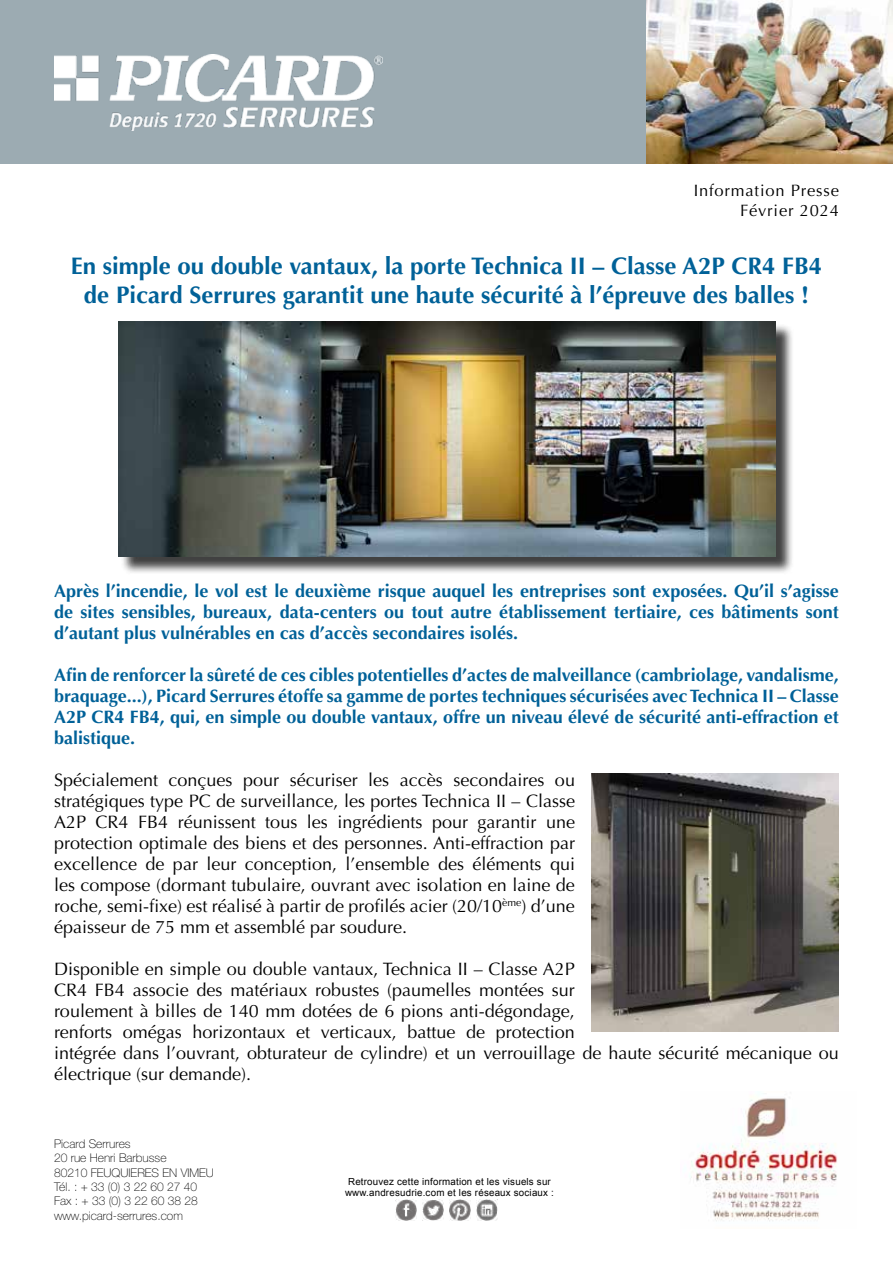
<style>
.page{position:relative;width:893px;height:1263px;background:#fff}
.page>*{position:absolute;margin:0;border:0;box-sizing:border-box;transform-origin:0 0}
.t1{font:700 24px/28.8px "Optima";color:#006198;text-align:center}
.t2{font:18px/21px "Optima";color:#000;text-align:justify}
.t3{font:700 18px/21px "Optima";color:#006198;text-align:justify}
.t4{font:16.5px/19.8px "Optima";letter-spacing:.05em;color:#000;text-align:right}
.t5{font:100 12px/14.4px "Helvetica Neue LT Pro";color:#000}
.t6{font:9.75px/10.5px "Arial";letter-spacing:.02em;color:#000;text-align:center}
</style>
<div class="page">
<div style="left:0;top:0;width:893px;height:164px;background:#9cabb2"></div>
<img style="left:646px;top:0;width:247px;height:164px">
<img style="left:395px;top:1200px;width:22px;height:21px">
<img style="left:423px;top:1200px;width:20px;height:21px">
<img style="left:449px;top:1200px;width:21px;height:21px">
<img style="left:476px;top:1200px;width:22px;height:21px">
<img style="left:54px;top:55px;width:329px;height:75px">
<div style="left:121px;top:324px;width:673px;height:250px;background:#000;opacity:.75"></div>
<img style="left:119px;top:321px;width:656px;height:235px">
<img style="left:592px;top:774px;width:247px;height:257px">
<img style="left:689px;top:1098px;width:148px;height:123px">
<p class="t4" style="left:694px;top:180px;width:147px">Information Presse<br>Février 2024</p>
<h1 class="t1" style="left:71px;top:252px;width:753px">En simple ou double vantaux, la porte Technica II – Classe A2P CR4 FB4 de Picard Serrures garantit une haute sécurité à l’épreuve des balles !</h1>
<p class="t3" style="left:54px;top:581px;width:786px">Après l’incendie, le vol est le deuxième risque auquel les entreprises sont exposées. Qu’il s’agisse de sites sensibles, bureaux, data-centers ou tout autre établissement tertiaire, ces bâtiments sont d’autant plus vulnérables en cas d’accès secondaires isolés.</p>
<p class="t3" style="left:54px;top:665px;width:786px">Afin de renforcer la sûreté de ces cibles potentielles d’actes de malveillance (cambriolage, vandalisme, braquage...), Picard Serrures étoffe sa gamme de portes techniques sécurisées avec Technica II – Classe A2P CR4 FB4, qui, en simple ou double vantaux, offre un niveau élevé de sécurité anti-effraction et balistique.</p>
<p class="t2" style="left:54px;top:770px;width:522px">Spécialement conçues pour sécuriser les accès secondaires ou stratégiques type PC de surveillance, les portes Technica II – Classe A2P CR4 FB4 réunissent tous les ingrédients pour garantir une protection optimale des biens et des personnes. Anti-effraction par excellence de par leur conception, l’ensemble des éléments qui les compose (dormant tubulaire, ouvrant avec isolation en laine de roche, semi-fixe) est réalisé à partir de profilés acier (20/10<sup>ème</sup>) d’une épaisseur de 75 mm et assemblé par soudure.</p>
<p class="t2" style="left:54px;top:959px;width:786px;text-align:left">Disponible en simple ou double vantaux, Technica II – Classe A2P<br>CR4 FB4 associe des matériaux robustes (paumelles montées sur<br>roulement à billes de 140 mm dotées de 6 pions anti-dégondage,<br>renforts omégas horizontaux et verticaux, battue de protection<br>intégrée dans l’ouvrant, obturateur de cylindre) et un verrouillage de haute sécurité mécanique ou électrique (sur demande).</p>
<p class="t5" style="left:54px;top:1136px;width:161px">Picard Serrures<br>20 rue Henri Barbusse<br>80210 FEUQUIERES EN VIMEU<br>Tél. : + 33 (0) 3 22 60 27 40<br>Fax : + 33 (0) 3 22 60 38 28 www.picard-serrures.com</p>
<p class="t6" style="left:345px;top:1176px;width:210px">Retrouvez cette information et les visuels sur www.andresudrie.com et les réseaux sociaux :</p>
</div>
